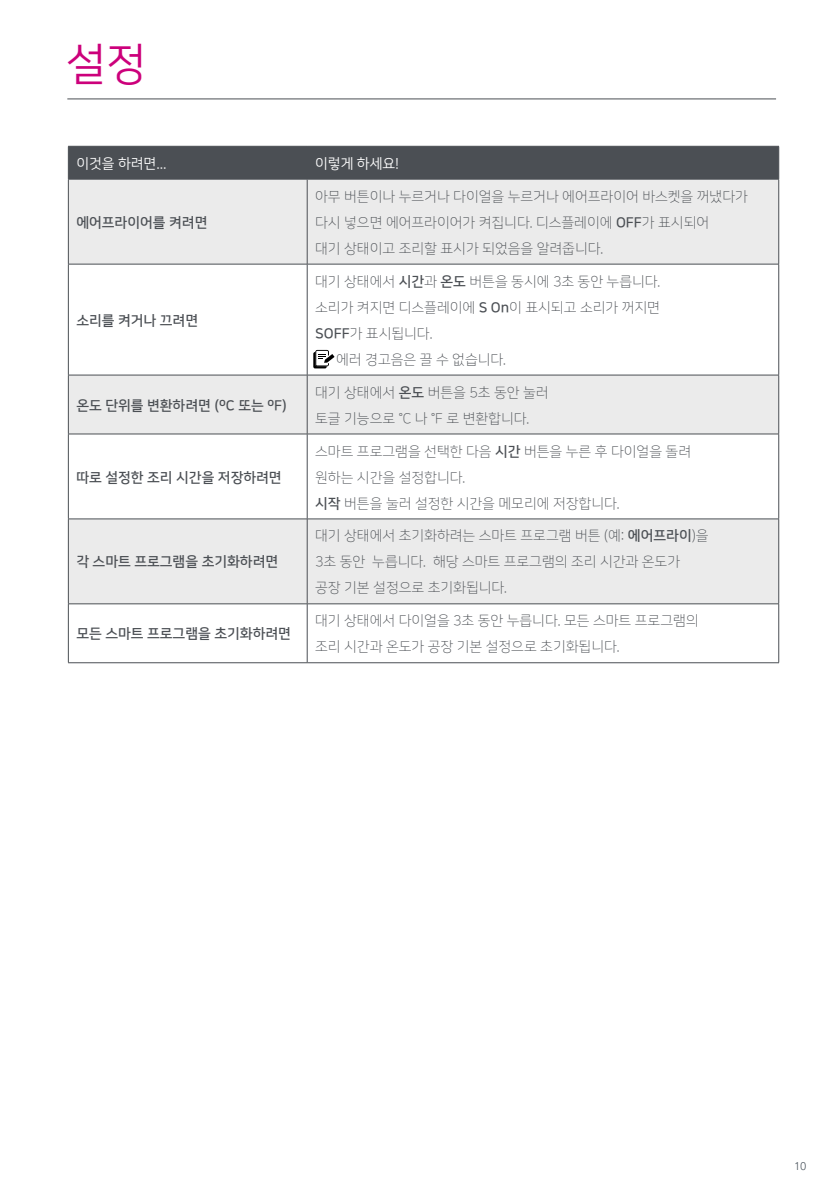
<style>
.page{position:relative;width:823px;height:1191px;background:#fff}
.page>*{position:absolute;margin:0;border:0;box-sizing:border-box;transform-origin:0 0}
.t1{font:44px "Nanum Square OTFR";color:#cc007b}
.t2{font:14px/26px "Nanum Square OTFL";color:#4b4f54}
.t3{font:14px "Nanum Square OTFB";color:#4b4f54}
.t4{font:14px "Nanum Square OTFR";color:#fff}
.t5{font:300 11px "Avenir Next LT Pro";color:#333e48}
.s1{font-family:"Nanum Square OTFB"}
</style>
<div class="page">
<hr style="left:67px;top:99px;width:708px;height:1px;background:#4b4f54">
<div style="left:69px;top:147px;width:709px;height:32px;background:#4b4f54"></div>
<svg style="left:69px;top:180px;width:709px;height:423px;fill:#ebebeb"></svg>
<div style="left:69px;top:376px;width:709px;height:57px;background:#ebebeb"></div>
<svg style="left:69px;top:434px;width:709px;height:84px"></svg>
<hr style="left:68px;top:146px;width:1px;height:33px;background:#4b4f54">
<hr style="left:307px;top:146px;width:1px;height:33px;background:#4b4f54">
<hr style="left:68px;top:604px;width:1px;height:58px;background:#4b4f54">
<hr style="left:307px;top:604px;width:1px;height:58px;background:#4b4f54">
<hr style="left:68px;top:179px;width:1px;height:85px;background:#4b4f54">
<hr style="left:307px;top:179px;width:1px;height:85px;background:#4b4f54">
<hr style="left:68px;top:264px;width:1px;height:111px;background:#4b4f54">
<hr style="left:307px;top:264px;width:1px;height:111px;background:#4b4f54">
<hr style="left:68px;top:375px;width:1px;height:59px;background:#4b4f54">
<hr style="left:307px;top:375px;width:1px;height:59px;background:#4b4f54">
<hr style="left:68px;top:434px;width:1px;height:84px;background:#4b4f54">
<hr style="left:307px;top:434px;width:1px;height:84px;background:#4b4f54">
<hr style="left:68px;top:519px;width:1px;height:84px;background:#4b4f54">
<hr style="left:307px;top:519px;width:1px;height:84px;background:#4b4f54">
<hr style="left:68px;top:146px;width:239px;height:1px;background:#4b4f54">
<hr style="left:307px;top:146px;width:471px;height:1px;background:#4b4f54">
<hr style="left:778px;top:146px;width:1px;height:33px;background:#4b4f54">
<hr style="left:68px;top:179px;width:239px;height:1px;background:#4b4f54">
<hr style="left:307px;top:179px;width:471px;height:1px;background:#4b4f54">
<hr style="left:778px;top:179px;width:1px;height:85px;background:#4b4f54">
<hr style="left:68px;top:264px;width:239px;height:1px;background:#4b4f54">
<hr style="left:307px;top:264px;width:471px;height:1px;background:#4b4f54">
<hr style="left:778px;top:264px;width:1px;height:111px;background:#4b4f54">
<hr style="left:68px;top:375px;width:239px;height:1px;background:#4b4f54">
<hr style="left:307px;top:375px;width:471px;height:1px;background:#4b4f54">
<hr style="left:778px;top:375px;width:1px;height:59px;background:#4b4f54">
<hr style="left:68px;top:433px;width:239px;height:1px;background:#4b4f54">
<hr style="left:307px;top:433px;width:471px;height:1px;background:#4b4f54">
<hr style="left:778px;top:434px;width:1px;height:84px;background:#4b4f54">
<hr style="left:68px;top:518px;width:239px;height:1px;background:#4b4f54">
<hr style="left:307px;top:518px;width:471px;height:1px;background:#4b4f54">
<hr style="left:778px;top:519px;width:1px;height:84px;background:#4b4f54">
<hr style="left:68px;top:603px;width:239px;height:1px;background:#4b4f54">
<hr style="left:307px;top:603px;width:471px;height:1px;background:#4b4f54">
<hr style="left:778px;top:604px;width:1px;height:58px;background:#4b4f54">
<hr style="left:68px;top:662px;width:239px;height:1px;background:#4b4f54">
<hr style="left:307px;top:662px;width:471px;height:1px;background:#4b4f54">
<svg style="left:313px;top:352px;width:13px;height:16px"></svg>
<svg style="left:315px;top:350px;width:19px;height:16px"></svg>
<h1 class="t1" style="left:66px;top:41px;width:82px">설정</h1>
<p class="t4" style="left:76px;top:156px;width:92px">이것을 하려면...</p>
<p class="t4" style="left:315px;top:156px;width:85px">이렇게 하세요!</p>
<p class="t3" style="left:76px;top:215px;width:132px">에어프라이어를 켜려면</p>
<p class="t3" style="left:76px;top:313px;width:123px">소리를 켜거나 끄려면</p>
<p class="t3" style="left:76px;top:398px;width:212px">온도 단위를 변환하려면 (ºC 또는 ºF)</p>
<p class="t3" style="left:76px;top:470px;width:207px">따로 설정한 조리 시간을 저장하려면</p>
<p class="t3" style="left:76px;top:554px;width:203px">각 스마트 프로그램을 초기화하려면</p>
<p class="t3" style="left:76px;top:626px;width:216px">모든 스마트 프로그램을 초기화하려면</p>
<p class="t2" style="left:315px;top:184px;width:434px">아무 버튼이나 누르거나 다이얼을 누르거나 에어프라이어 바스켓을 꺼냈다가 다시 넣으면 에어프라이어가 켜집니다. 디스플레이에 <span class="s1">OFF</span>가 표시되어<br>대기 상태이고 조리할 표시가 되었음을 알려줍니다.</p>
<p class="t2" style="left:315px;top:268px;width:346px">대기 상태에서 <span class="s1">시간</span>과 <span class="s1">온도</span> 버튼을 동시에 3초 동안 누릅니다.</p>
<p class="t2" style="left:315px;top:294px;width:346px">소리가 켜지면 디스플레이에 <span class="s1">S On</span>이 표시되고 소리가 꺼지면</p>
<p class="t2" style="left:315px;top:320px;width:119px"><span class="s1">SOFF</span>가 표시됩니다.</p>
<p class="t2" style="left:336px;top:346px;width:171px">에러 경고음은 끌 수 없습니다.</p>
<p class="t2" style="left:315px;top:379px;width:235px">대기 상태에서 <span class="s1">온도</span> 버튼을 5초 동안 눌러 토글 기능으로 °C 나 °F 로 변환합니다.</p>
<p class="t2" style="left:315px;top:438px;width:377px">스마트 프로그램을 선택한 다음 <span class="s1">시간</span> 버튼을 누른 후 다이얼을 돌려 원하는 시간을 설정합니다.<br><span class="s1">시작</span> 버튼을 눌러 설정한 시간을 메모리에 저장합니다.</p>
<p class="t2" style="left:315px;top:523px;width:394px">대기 상태에서 초기화하려는 스마트 프로그램 버튼 (예: <span class="s1">에어프라이</span>)을<br>3초 동안 누릅니다. 해당 스마트 프로그램의 조리 시간과 온도가 공장 기본 설정으로 초기화됩니다.</p>
<p class="t2" style="left:315px;top:608px;width:384px">대기 상태에서 다이얼을 3초 동안 누릅니다. 모든 스마트 프로그램의 조리 시간과 온도가 공장 기본 설정으로 초기화됩니다.</p>
<p class="t5" style="left:793px;top:1159px;width:14px">10</p>
</div>
